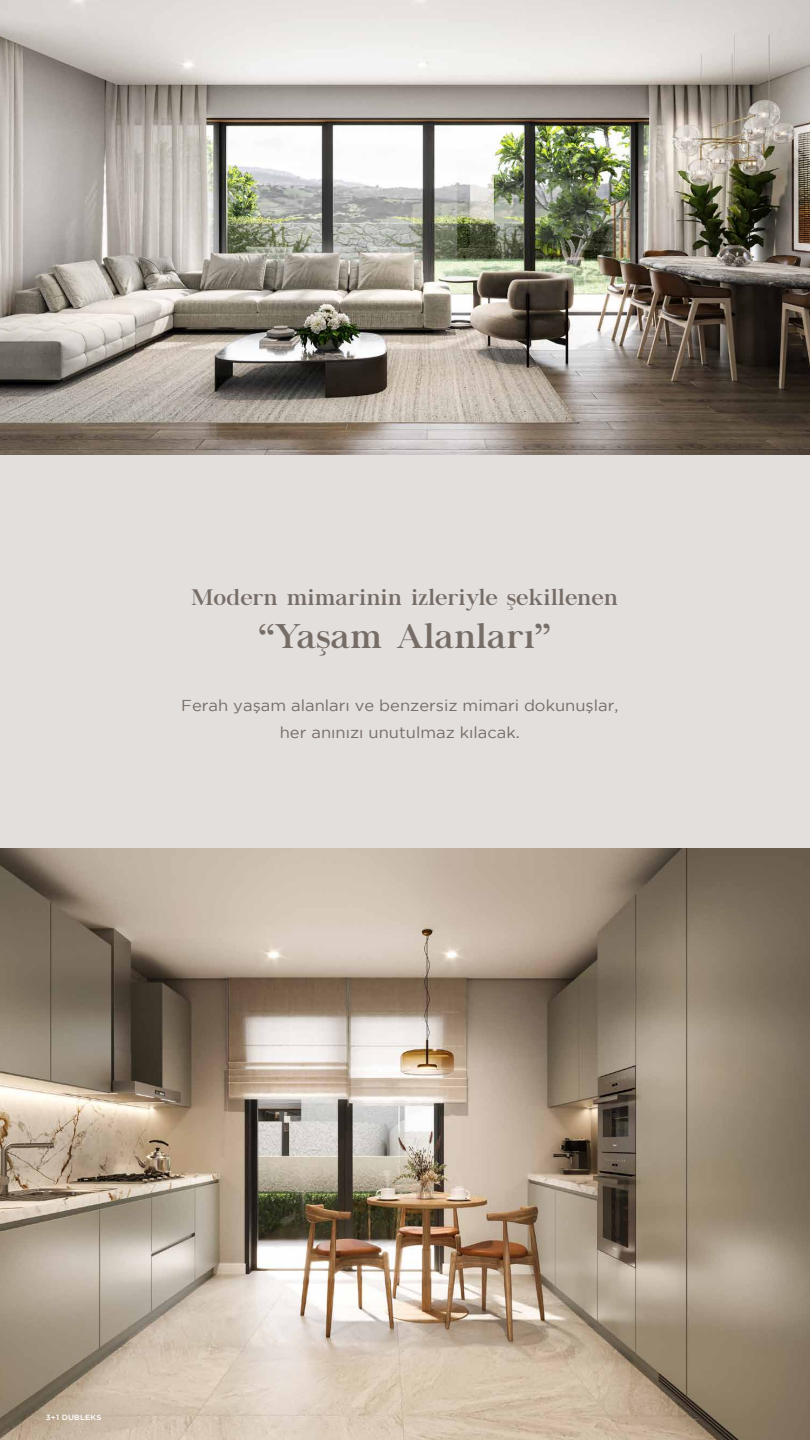
<style>
.page{position:relative;width:810px;height:1440px;background:#e3dfdd}
.page>*{position:absolute;margin:0;border:0;box-sizing:border-box;transform-origin:0 0}
.t1{font:34.05px "Chapaza";letter-spacing:.02em;color:#776d67;scale:1.05 1}
.t2{font:22.2px "Chapaza";letter-spacing:.02em;color:#776d67;scale:1.05 1}
.t3{font:15.75px/27.5px "Gotham";color:#776d67;text-align:center;scale:1.05 1}
.t4{font:500 7.5px "Gotham";letter-spacing:.02em;color:#fff;scale:1.05 1}
</style>
<div class="page">
<img style="left:0;top:0;width:810px;height:454px">
<img style="left:0;top:848px;width:810px;height:592px">
<h2 class="t2" style="left:192px;top:585px;width:408px">Modern mimarinin izleriyle şekillenen</h2>
<h1 class="t1" style="left:259px;top:616px;width:279px">‘‘Yaşam Alanları’’</h1>
<p class="t3" style="left:181px;top:691px;width:418px">Ferah yaşam alanları ve benzersiz mimari dokunuşlar, her anınızı unutulmaz kılacak.</p>
<p class="t4" style="left:46px;top:1413px;width:54px">3+1 DUBLEKS</p>
</div>
